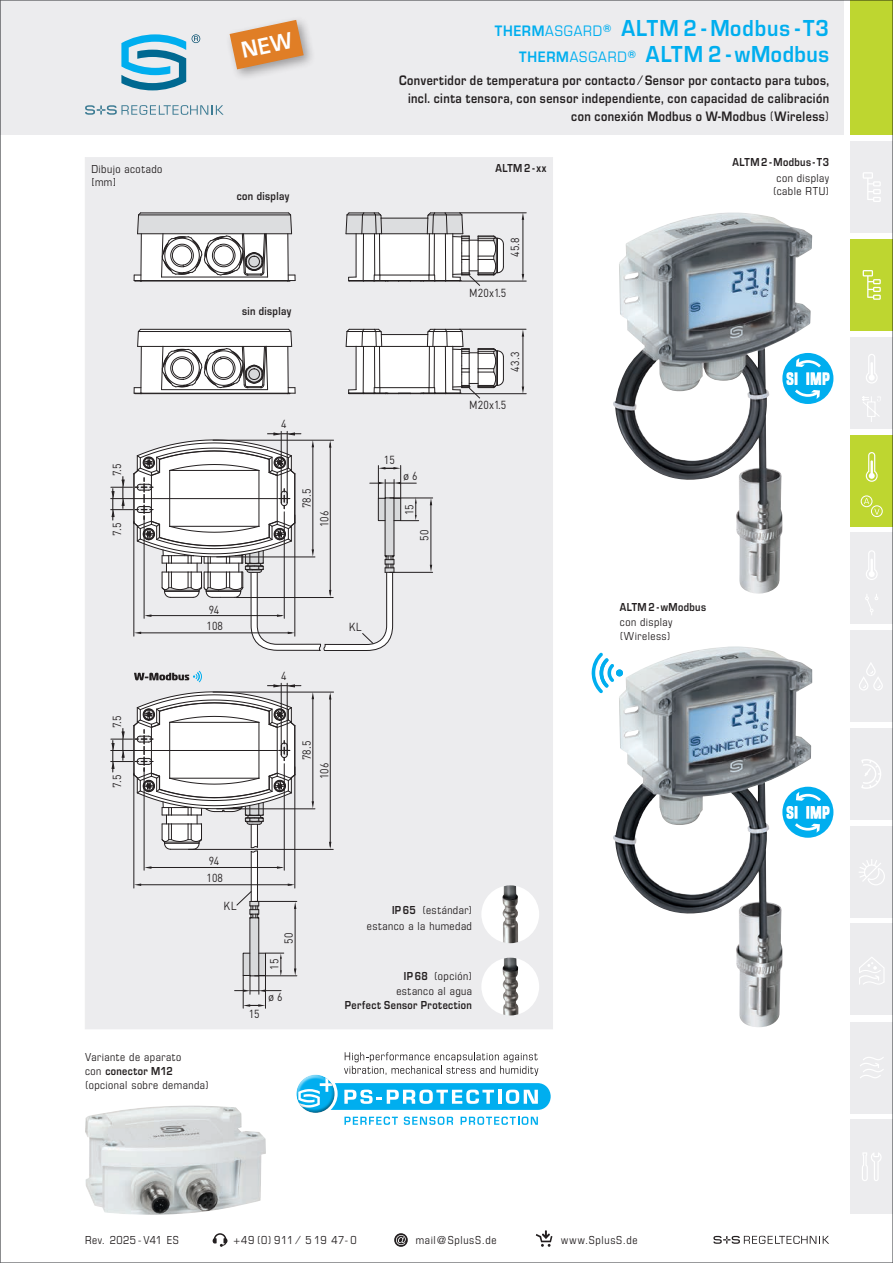
<style>
.page{position:relative;width:893px;height:1263px;background:#fff}
.page>*{position:absolute;margin:0;border:0;box-sizing:border-box;transform-origin:0 0}
.t1{font:700 24px/25.5px "Eurostile OT";letter-spacing:.04em;color:#00aeef;text-align:right;scale:.9 1}
.t2{font:700 14.25px/18px "Eurostile OT";letter-spacing:.04em;color:#231f20;text-align:right;scale:.85 1}
.t3{font:12px/13.5px "Eurostile OT Cond";letter-spacing:.04em;color:#231f20}
.t4{font:700 12px "Eurostile OT";letter-spacing:.04em;color:#231f20;scale:.85 1}
.t5{font:12px "Eurostile OT Cond";letter-spacing:.06em;color:#231f20}
.t6{font:12px "Eurostile OT Cond";letter-spacing:.065em;color:#231f20}
.t7{font:11.55px "DIN Pro";color:#231f20;scale:.9 1}
.t8{font:11.55px "DIN Pro";color:#231f20}
.s1{font-size:15.75px}
.s2{font-weight:400;font-size:15.75px}
.s3{font-family:"Eurostile OT Cond";font-weight:400}
.s4{font-family:"Eurostile OT";font-weight:700}
</style>
<div class="page">
<div style="left:0;top:0;width:844px;height:135px;background:#ececee"></div>
<svg style="left:121px;top:34px;width:65px;height:56px"></svg>
<svg style="left:192px;top:34px;width:8px;height:9px"></svg>
<svg style="left:85px;top:105px;width:139px;height:10px"></svg>
<div style="left:850px;top:0;width:43px;height:135px;background:#bed630"></div>
<div style="left:850px;top:239px;width:43px;height:92px;background:#bed630"></div>
<div style="left:850px;top:630px;width:43px;height:92px;background:#ececee"></div>
<div style="left:850px;top:728px;width:43px;height:92px;background:#ececee"></div>
<div style="left:850px;top:826px;width:43px;height:91px;background:#ececee"></div>
<div style="left:850px;top:1119px;width:43px;height:95px;background:#ececee"></div>
<div style="left:850px;top:337px;width:43px;height:91px;background:#ececee"></div>
<div style="left:850px;top:533px;width:43px;height:91px;background:#ececee"></div>
<div style="left:850px;top:141px;width:43px;height:92px;background:#ececee"></div>
<svg style="left:862px;top:396px;width:19px;height:26px"></svg>
<svg style="left:865px;top:594px;width:13px;height:21px"></svg>
<svg style="left:863px;top:172px;width:18px;height:30px"></svg>
<svg style="left:863px;top:270px;width:18px;height:30px"></svg>
<svg style="left:866px;top:354px;width:12px;height:29px"></svg>
<svg style="left:866px;top:550px;width:12px;height:30px"></svg>
<svg style="left:859px;top:663px;width:24px;height:27px"></svg>
<svg style="left:861px;top:759px;width:20px;height:30px"></svg>
<svg style="left:859px;top:859px;width:26px;height:26px"></svg>
<svg style="left:862px;top:1152px;width:20px;height:29px"></svg>
<div style="left:850px;top:435px;width:43px;height:91px;background:#bed630"></div>
<svg style="left:860px;top:495px;width:23px;height:23px"></svg>
<svg style="left:866px;top:452px;width:12px;height:30px"></svg>
<svg style="left:713px;top:1236px;width:116px;height:8px"></svg>
<svg style="left:213px;top:1233px;width:14px;height:14px"></svg>
<svg style="left:536px;top:1230px;width:16px;height:17px"></svg>
<svg style="left:394px;top:1233px;width:14px;height:14px"></svg>
<svg style="left:396px;top:1235px;width:10px;height:10px"></svg>
<div style="left:850px;top:1022px;width:43px;height:91px;background:#ececee"></div>
<svg style="left:860px;top:1057px;width:24px;height:21px"></svg>
<div style="left:850px;top:924px;width:43px;height:91px;background:#ececee"></div>
<svg style="left:859px;top:957px;width:26px;height:28px"></svg>
<img style="left:613px;top:213px;width:199px;height:381px">
<img style="left:613px;top:646px;width:199px;height:381px">
<svg style="left:782px;top:353px;width:51px;height:51px"></svg>
<svg style="left:787px;top:358px;width:42px;height:41px"></svg>
<svg style="left:782px;top:787px;width:51px;height:51px"></svg>
<svg style="left:787px;top:792px;width:42px;height:41px"></svg>
<svg style="left:591px;top:653px;width:32px;height:40px"></svg>
<div style="left:296px;top:1077px;width:40px;height:38px;background:#231f20;opacity:.6"></div>
<svg style="left:344px;top:1116px;width:54px;height:9px"></svg>
<svg style="left:404px;top:1116px;width:49px;height:9px"></svg>
<svg style="left:461px;top:1116px;width:77px;height:9px"></svg>
<img style="left:85px;top:1106px;width:181px;height:109px">
<div style="left:85px;top:157px;width:468px;height:872px;background:#ececee"></div>
<svg style="left:134px;top:329px;width:162px;height:65px;background:#d1d0d0"></svg>
<svg style="left:134px;top:213px;width:162px;height:69px"></svg>
<hr style="left:523px;top:336px;width:1px;height:53px;background:#231f20">
<hr style="left:460px;top:393px;width:66px;height:1px;background:#231f20">
<hr style="left:460px;top:329px;width:66px;height:1px;background:#231f20">
<svg style="left:522px;top:329px;width:2px;height:8px"></svg>
<svg style="left:522px;top:387px;width:2px;height:7px"></svg>
<svg style="left:346px;top:329px;width:158px;height:69px"></svg>
<hr style="left:287px;top:431px;width:1px;height:72px;background:#231f20">
<hr style="left:281px;top:431px;width:1px;height:72px;background:#231f20">
<hr style="left:523px;top:219px;width:1px;height:57px;background:#231f20">
<hr style="left:460px;top:281px;width:66px;height:1px;background:#231f20">
<hr style="left:460px;top:213px;width:66px;height:1px;background:#231f20">
<svg style="left:522px;top:213px;width:2px;height:7px"></svg>
<svg style="left:522px;top:274px;width:2px;height:7px"></svg>
<svg style="left:345px;top:213px;width:159px;height:73px"></svg>
<hr style="left:390px;top:498px;width:43px;height:1px;background:#231f20">
<hr style="left:390px;top:572px;width:43px;height:1px;background:#231f20">
<svg style="left:111px;top:432px;width:308px;height:219px"></svg>
<svg style="left:430px;top:498px;width:2px;height:7px"></svg>
<svg style="left:430px;top:565px;width:2px;height:7px"></svg>
<hr style="left:431px;top:503px;width:1px;height:64px;background:#231f20">
<hr style="left:213px;top:692px;width:121px;height:1px;background:#231f20">
<hr style="left:330px;top:695px;width:1px;height:151px;background:#231f20">
<hr style="left:188px;top:849px;width:145px;height:1px;background:#231f20">
<hr style="left:217px;top:808px;width:98px;height:1px;background:#231f20">
<hr style="left:313px;top:697px;width:1px;height:105px;background:#231f20">
<svg style="left:312px;top:692px;width:2px;height:7px"></svg>
<svg style="left:312px;top:801px;width:2px;height:7px"></svg>
<svg style="left:244px;top:1004px;width:21px;height:3px"></svg>
<hr style="left:243px;top:975px;width:1px;height:33px;background:#231f20">
<hr style="left:265px;top:975px;width:1px;height:33px;background:#231f20">
<svg style="left:111px;top:671px;width:190px;height:323px"></svg>
<div style="left:480px;top:884px;width:61px;height:61px;background:#fff;border-radius:50%"></div>
<img style="left:502px;top:886px;width:16px;height:56px">
<div style="left:478px;top:882px;width:64px;height:64px;border:3px solid #ececee;border-radius:50%"></div>
<div style="left:480px;top:956px;width:61px;height:61px;background:#fff;border-radius:50%"></div>
<img style="left:502px;top:959px;width:16px;height:55px">
<div style="left:478px;top:955px;width:64px;height:63px;border:3px solid #ececee;border-radius:50%"></div>
<svg style="left:298px;top:1052px;width:253px;height:58px"></svg>
<svg style="left:0;top:0;width:1px;height:1263px"></svg>
<div style="left:225px;top:16px;width:91px;height:66px;background:#231f20;opacity:.4"></div>
<svg style="left:230px;top:20px;width:74px;height:49px"></svg>
<h1 class="t1" style="left:495px;top:16px;width:373px"><span class="s1">THERM</span><span class="s2">ASGARD</span><sup>®</sup> ALTM 2 - Modbus -T3<br><span class="s1">THERM</span><span class="s2">ASGARD</span><sup>®</sup> ALTM 2 - wModbus</h1>
<p class="t3" style="left:91px;top:162px;width:72px">Dibujo acotado [mm]</p>
<p class="t7" style="left:109px;top:476px;width:16px;rotate:-90deg">7.5</p>
<p class="t7" style="left:109px;top:536px;width:16px;rotate:-90deg">7.5</p>
<p class="t7" style="left:109px;top:728px;width:16px;rotate:-90deg">7.5</p>
<p class="t7" style="left:109px;top:787px;width:16px;rotate:-90deg">7.5</p>
<p class="t4" style="left:237px;top:190px;width:63px">con display</p>
<p class="t4" style="left:242px;top:305px;width:59px">sin display</p>
<p class="t7" style="left:281px;top:416px;width:8px">4</p>
<p class="t7" style="left:299px;top:508px;width:23px;rotate:-90deg">78.5</p>
<p class="t7" style="left:316px;top:527px;width:19px;rotate:-90deg">106</p>
<p class="t2" style="left:399px;top:72px;width:508px">Convertidor de temperatura por contacto ⁄ Sensor por contacto para tubos, incl. cinta tensora, con sensor independiente, con capacidad de calibración con conexión Modbus o W-Modbus <span class="s3">(</span>Wireless<span class="s3">)</span></p>
<p class="t7" style="left:384px;top:452px;width:14px">15</p>
<p class="t8" style="left:403px;top:468px;width:16px">ø 6</p>
<p class="t7" style="left:401px;top:515px;width:14px;rotate:-90deg">15</p>
<p class="t7" style="left:417px;top:541px;width:14px;rotate:-90deg">50</p>
<p class="t4" style="left:495px;top:161px;width:61px">ALTM2-xx</p>
<p class="t7" style="left:507px;top:257px;width:23px;rotate:-90deg">45.8</p>
<p class="t7" style="left:469px;top:285px;width:43px">M20x1.5</p>
<p class="t7" style="left:507px;top:371px;width:24px;rotate:-90deg">43.3</p>
<p class="t7" style="left:469px;top:397px;width:43px">M20x1.5</p>
<p class="t4" style="left:733px;top:156px;width:115px">ALTM 2 - Modbus - T3</p>
<p class="t3" style="left:773px;top:171px;width:58px">con display (cable RTU)</p>
<p class="t7" style="left:209px;top:601px;width:13px">94</p>
<p class="t7" style="left:207px;top:618px;width:20px">108</p>
<p class="t7" style="left:281px;top:668px;width:8px">4</p>
<p class="t7" style="left:349px;top:618px;width:16px">KL</p>
<p class="t7" style="left:299px;top:760px;width:23px;rotate:-90deg">78.5</p>
<p class="t7" style="left:316px;top:779px;width:19px;rotate:-90deg">106</p>
<p class="t4" style="left:620px;top:600px;width:103px">ALTM 2 - wModbus</p>
<p class="t3" style="left:620px;top:616px;width:54px">con display (Wireless)</p>
<p class="t7" style="left:209px;top:853px;width:13px">94</p>
<p class="t7" style="left:207px;top:870px;width:20px">108</p>
<p class="t7" style="left:224px;top:898px;width:16px">KL</p>
<p class="t7" style="left:281px;top:944px;width:14px;rotate:-90deg">50</p>
<p class="t7" style="left:267px;top:969px;width:14px;rotate:-90deg">15</p>
<p class="t7" style="left:249px;top:1005px;width:14px">15</p>
<p class="t8" style="left:268px;top:989px;width:16px">ø 6</p>
<p class="t3" style="left:85px;top:1051px;width:98px">Variante de aparato</p>
<p class="t4" style="left:85px;top:1064px;width:105px"><span class="s3">con</span> conector M12</p>
<p class="t3" style="left:85px;top:1078px;width:125px">(opcional sobre demanda)</p>
<p class="t3" style="left:367px;top:903px;width:107px;line-height:15.6px;text-align:right"><span class="s4">IP 65</span> (estándar) estanco a la humedad</p>
<p class="t3" style="left:396px;top:968px;width:77px;line-height:15.6px;text-align:right"><span class="s4">IP 68</span> (opción) estanco al agua</p>
<p class="t4" style="left:345px;top:998px;width:151px">Perfect Sensor Protection</p>
<p class="t3" style="left:85px;top:1233px;width:95px">Rev. 2025 - V41 ES</p>
<p class="t3" style="left:234px;top:1233px;width:125px">+49 (0) 911 ⁄ 5 19 47- 0</p>
<p class="t5" style="left:416px;top:1233px;width:82px">mail@SplusS.de</p>
<p class="t6" style="left:561px;top:1233px;width:78px">www.SplusS.de</p>
</div>
